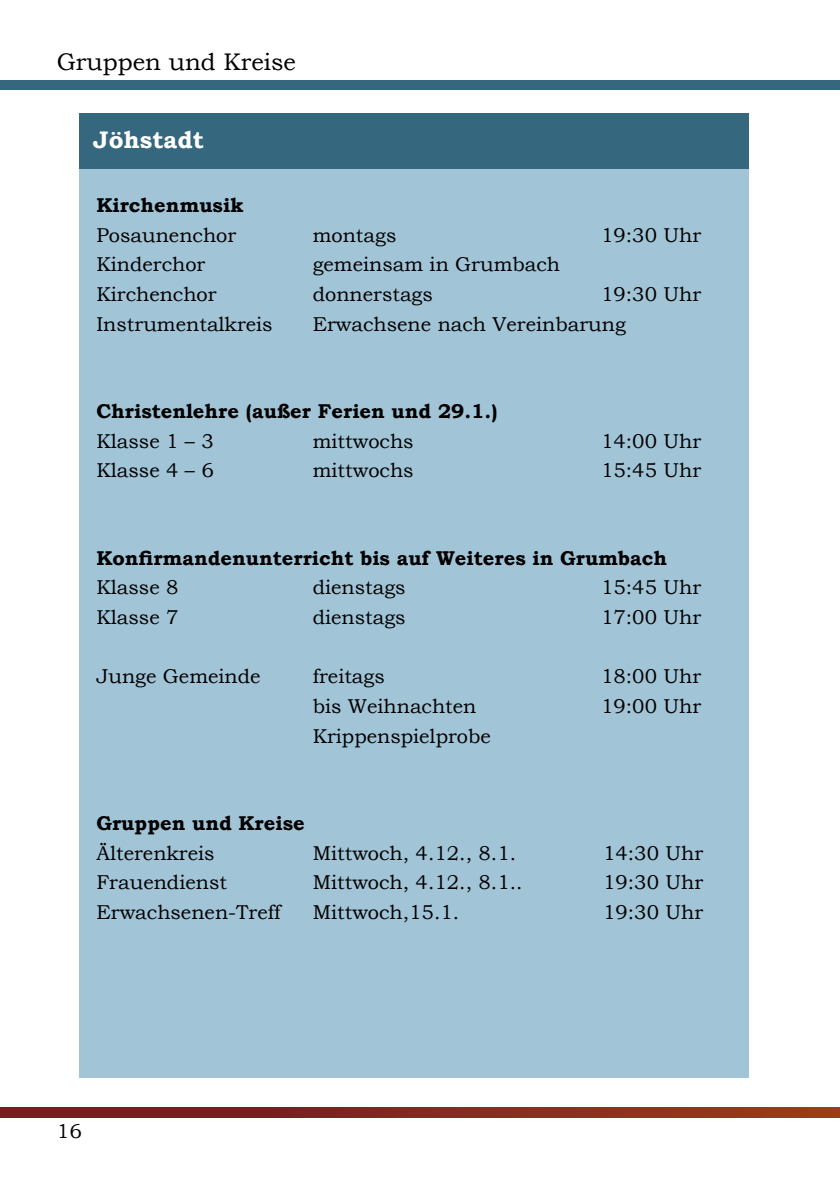
<style>
.page{position:relative;width:840px;height:1191px;background:#fff}
.page>*{position:absolute;margin:0;border:0;box-sizing:border-box;transform-origin:0 0}
.t1{font:24px "Bookman Old Style";color:#000}
.t2{font:700 24px "Bookman Old Style";color:#fff}
.t3{font:20px "Bookman Old Style";color:#000}
.t4{font:700 20px "Bookman Old Style";color:#000}
</style>
<div class="page">
<div style="left:0;top:80px;width:839px;height:10px;background:#35677e"></div>
<svg style="left:0;top:1107px;width:839px;height:10px"></svg>
<div style="left:79px;top:169px;width:669px;height:908px;background:#a2c4d7"></div>
<div style="left:79px;top:113px;width:669px;height:56px;background:#35677e"></div>
<p class="t1" style="left:57px;top:46px;width:241px">Gruppen und Kreise</p>
<p class="t2" style="left:93px;top:122px;width:112px">Jöhstadt</p>
<p class="t4" style="left:96px;top:191px;width:148px">Kirchenmusik</p>
<p class="t3" style="left:96px;top:222px;width:141px">Posaunenchor</p>
<p class="t3" style="left:312px;top:222px;width:85px">montags</p>
<p class="t3" style="left:600px;top:222px;width:102px">19:30 Uhr</p>
<p class="t3" style="left:96px;top:251px;width:110px">Kinderchor</p>
<p class="t3" style="left:312px;top:251px;width:249px">gemeinsam in Grumbach</p>
<p class="t3" style="left:96px;top:281px;width:122px">Kirchenchor</p>
<p class="t3" style="left:312px;top:281px;width:121px">donnerstags</p>
<p class="t3" style="left:600px;top:281px;width:102px">19:30 Uhr</p>
<p class="t3" style="left:96px;top:311px;width:178px">Instrumentalkreis</p>
<p class="t3" style="left:312px;top:311px;width:314px">Erwachsene nach Vereinbarung</p>
<p class="t4" style="left:96px;top:397px;width:402px">Christenlehre (außer Ferien und 29.1.)</p>
<p class="t3" style="left:96px;top:428px;width:119px">Klasse 1 – 3</p>
<p class="t3" style="left:312px;top:428px;width:102px">mittwochs</p>
<p class="t3" style="left:600px;top:428px;width:102px">14:00 Uhr</p>
<p class="t3" style="left:96px;top:457px;width:119px">Klasse 4 – 6</p>
<p class="t3" style="left:312px;top:457px;width:102px">mittwochs</p>
<p class="t3" style="left:600px;top:457px;width:102px">15:45 Uhr</p>
<p class="t4" style="left:96px;top:543px;width:572px">Konfirmandenunterricht bis auf Weiteres in Grumbach</p>
<p class="t3" style="left:96px;top:574px;width:83px">Klasse 8</p>
<p class="t3" style="left:312px;top:574px;width:94px">dienstags</p>
<p class="t3" style="left:600px;top:574px;width:102px">15:45 Uhr</p>
<p class="t3" style="left:96px;top:604px;width:83px">Klasse 7</p>
<p class="t3" style="left:312px;top:604px;width:94px">dienstags</p>
<p class="t3" style="left:600px;top:604px;width:102px">17:00 Uhr</p>
<p class="t3" style="left:96px;top:663px;width:165px">Junge Gemeinde</p>
<p class="t3" style="left:312px;top:663px;width:73px">freitags</p>
<p class="t3" style="left:600px;top:663px;width:102px">18:00 Uhr</p>
<p class="t3" style="left:312px;top:693px;width:165px">bis Weihnachten</p>
<p class="t3" style="left:600px;top:693px;width:102px">19:00 Uhr</p>
<p class="t3" style="left:312px;top:723px;width:179px">Krippenspielprobe</p>
<p class="t4" style="left:96px;top:808px;width:209px">Gruppen und Kreise</p>
<p class="t3" style="left:96px;top:840px;width:120px">Älterenkreis</p>
<p class="t3" style="left:312px;top:840px;width:205px">Mittwoch, 4.12., 8.1.</p>
<p class="t3" style="left:602px;top:840px;width:101px">14:30 Uhr</p>
<p class="t3" style="left:96px;top:869px;width:132px">Frauendienst</p>
<p class="t3" style="left:312px;top:869px;width:211px">Mittwoch, 4.12., 8.1..</p>
<p class="t3" style="left:602px;top:869px;width:101px">19:30 Uhr</p>
<p class="t3" style="left:96px;top:899px;width:185px">Erwachsenen-Treff</p>
<p class="t3" style="left:312px;top:899px;width:148px">Mittwoch,15.1.</p>
<p class="t3" style="left:602px;top:899px;width:101px">19:30 Uhr</p>
<p class="t3" style="left:57px;top:1118px;width:26px">16</p>
</div>
